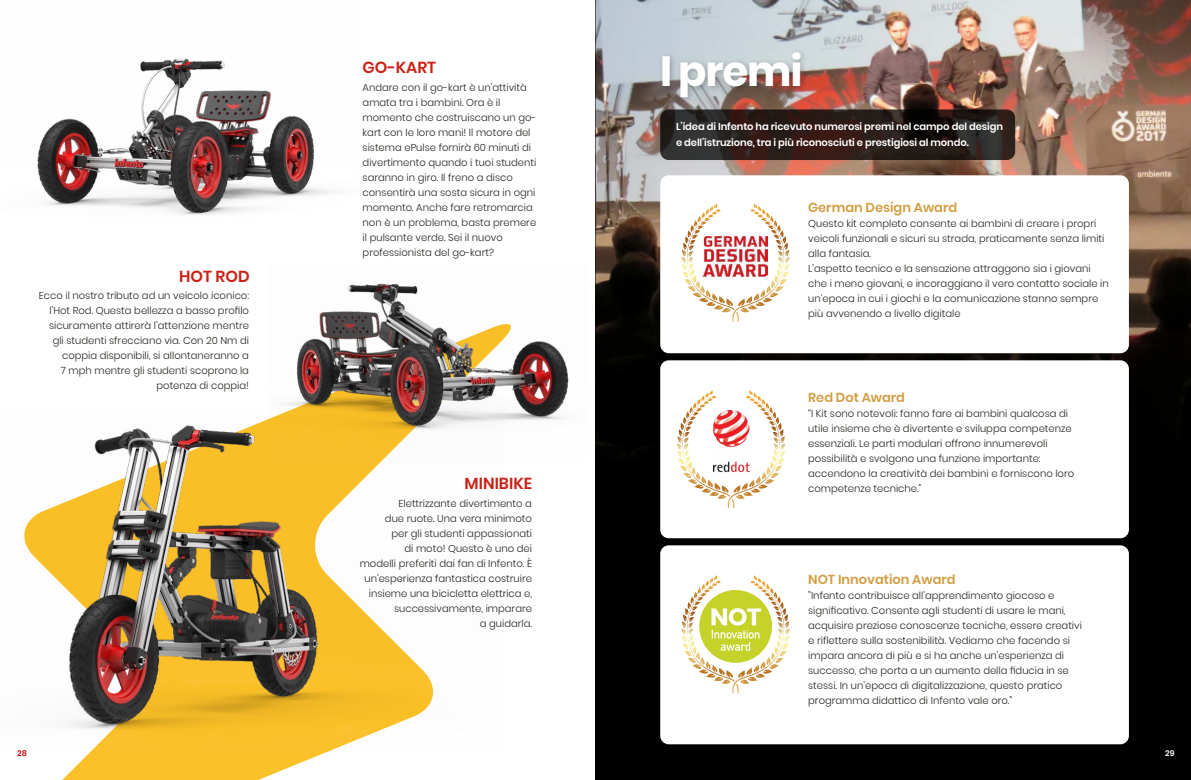
<style>
.page{position:relative;width:1191px;height:780px;background:#fff}
.page>*{position:absolute;margin:0;border:0;box-sizing:border-box;transform-origin:0 0}
.t1{font:700 42px "Poppins";letter-spacing:-.03em;color:#fff}
.t2{font:600 15.9px "Poppins";color:#cb2216}
.t3{font:600 13px "Poppins";color:#d39e43}
.t4{font:300 10px/15px "Poppins";color:#27241e}
.t5{font:600 10px/16px "Poppins";letter-spacing:-.01em;color:#fff}
.t6{font:600 8px "Poppins";color:#c90c0f}
.t7{font:600 8px "Poppins";color:#fff}
</style>
<div class="page">
<svg style="left:62px;top:752px;width:265px;height:28px;fill:#fcc128"></svg>
<img style="left:281px;top:283px;width:288px;height:138px">
<img style="left:37px;top:58px;width:298px;height:157px">
<img style="left:24px;top:414px;width:479px;height:338px">
<div style="left:595px;top:0;width:596px;height:780px;background:#000"></div>
<img style="left:595px;top:0;width:596px;height:445px">
<div style="left:660px;top:545px;width:469px;height:199px;background:#fff;border-radius:9px"></div>
<div style="left:660px;top:360px;width:469px;height:178px;background:#fff;border-radius:9px"></div>
<div style="left:658px;top:48px;width:150px;height:57px;background:#000;opacity:.25"></div>
<div style="left:660px;top:175px;width:469px;height:178px;background:#fff;border-radius:9px"></div>
<svg style="left:660px;top:109px;width:355px;height:51px;background:#2b1f1c"></svg>
<svg style="left:681px;top:575px;width:108px;height:118px"></svg>
<svg style="left:681px;top:203px;width:108px;height:119px"></svg>
<img style="left:703px;top:235px;width:64px;height:43px">
<svg style="left:677px;top:390px;width:108px;height:118px"></svg>
<img style="left:713px;top:410px;width:38px;height:64px">
<h2 class="t2" style="left:179px;top:267px;width:72px">HOT ROD</h2>
<p class="t4" style="left:39px;top:288px;width:212px;text-align:right">Ecco il nostro tributo ad un veicolo iconico: l’Hot Rod. Questa bellezza a basso profilo sicuramente attirerà l’attenzione mentre gli studenti sfrecciano via. Con 20 Nm di coppia disponibili, si allontaneranno a<br>7 mph mentre gli studenti scoprono la potenza di coppia!</p>
<h2 class="t2" style="left:363px;top:59px;width:75px">GO-KART</h2>
<p class="t4" style="left:363px;top:80px;width:175px">Andare con il go-kart è un’attività amata tra i bambini. Ora è il momento che costruiscano un go&shy;kart con le loro mani! Il motore del sistema ePulse fornirà 60 minuti di divertimento quando i tuoi studenti saranno in giro. Il freno a disco consentirà una sosta sicura in ogni momento. Anche fare retromarcia non è un problema, basta premere il pulsante verde. Sei il nuovo professionista del go-kart?</p>
<h2 class="t2" style="left:464px;top:474px;width:69px">MINIBIKE</h2>
<p class="t4" style="left:360px;top:495px;width:174px;text-align:right">Elettrizzante divertimento a<br>due ruote. Una vera minimoto<br>per gli studenti appassionati<br>di moto! Questo è uno dei<br>modelli preferiti dai fan di Infento. È un’esperienza fantastica costruire insieme una bicicletta elettrica e, successivamente, imparare<br>a guidarla.</p>
<h1 class="t1" style="left:660px;top:47px;width:144px">I premi</h1>
<p class="t5" style="left:676px;top:119px;width:328px">L’idea di Infento ha ricevuto numerosi premi nel campo del design e dell’istruzione, tra i più riconosciuti e prestigiosi al mondo.</p>
<h3 class="t3" style="left:808px;top:200px;width:150px">German Design Award</h3>
<p class="t4" style="left:808px;top:216px;width:302px">Questo kit completo consente ai bambini di creare i propri veicoli funzionali e sicuri su strada, praticamente senza limiti alla fantasia.<br>L’aspetto tecnico e la sensazione attraggono sia i giovani che i meno giovani, e incoraggiano il vero contatto sociale in un’epoca in cui i giochi e la comunicazione stanno sempre più avvenendo a livello digitale</p>
<h3 class="t3" style="left:808px;top:390px;width:98px">Red Dot Award</h3>
<p class="t4" style="left:808px;top:406px;width:267px">“I Kit sono notevoli: fanno fare ai bambini qualcosa di utile insieme che è divertente e sviluppa competenze essenziali. Le parti modulari offrono innumerevoli possibilità e svolgono una funzione importante: accendono la creatività dei bambini e forniscono loro competenze tecniche.”</p>
<h3 class="t3" style="left:808px;top:571px;width:149px">NOT Innovation Award</h3>
<p class="t4" style="left:808px;top:587px;width:275px">”Infento contribuisce all’apprendimento giocoso e significativo. Consente agli studenti di usare le mani, acquisire preziose conoscenze tecniche, essere creativi e riflettere sulla sostenibilità. Vediamo che facendo si impara ancora di più e si ha anche un’esperienza di successo, che porta a un aumento della fiducia in se stessi. In un’epoca di digitalizzazione, questo pratico programma didattico di Infento vale oro.”</p>
<p class="t6" style="left:17px;top:749px;width:11px">28</p>
<p class="t7" style="left:1165px;top:749px;width:11px">29</p>
</div>
